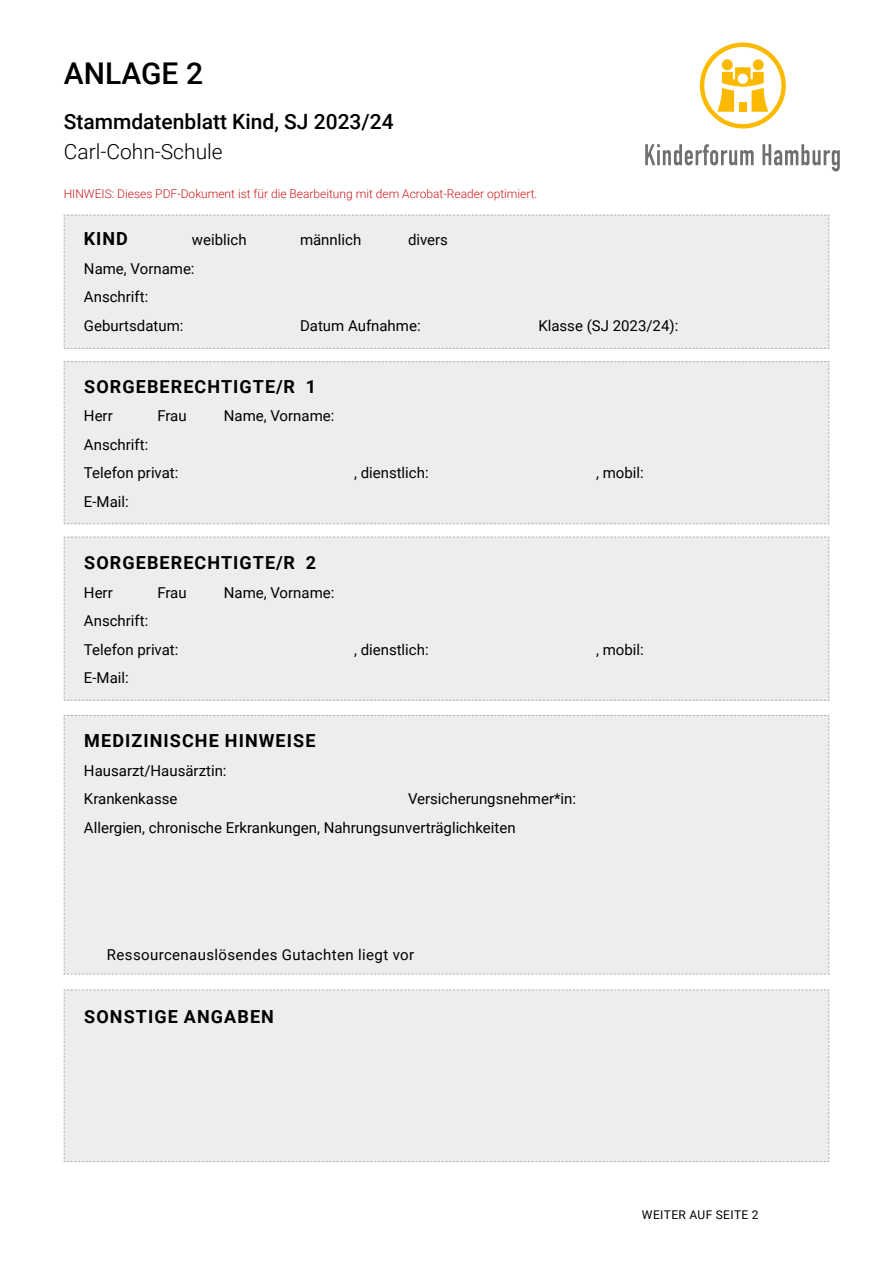
<style>
.page{position:relative;width:893px;height:1263px;background:#fff}
.page>*{position:absolute;margin:0;border:0;box-sizing:border-box;transform-origin:0 0}
.t1{font:500 30px "Roboto";color:#000}
.t2{font:500 21px "Roboto";color:#000}
.t3{font:300 21px "Roboto";color:#000}
.t4{font:700 18px "Roboto";letter-spacing:.06em;color:#000}
.t5{font:15px/28.5px "Roboto";color:#000}
.t6{font:15px "Roboto";letter-spacing:.025em;color:#000}
.t7{font:300 12px "Roboto";color:#cd1719}
.t8{font:12px "Roboto";letter-spacing:.035em;color:#000}
</style>
<div class="page">
<svg style="left:700px;top:43px;width:86px;height:86px"></svg>
<svg style="left:645px;top:144px;width:109px;height:21px"></svg>
<svg style="left:762px;top:144px;width:78px;height:27px"></svg>
<div style="left:63px;top:214px;width:767px;height:135px;background:#ededed"></div>
<div style="left:63px;top:361px;width:767px;height:163px;background:#ededed"></div>
<div style="left:63px;top:536px;width:767px;height:165px;background:#ededed"></div>
<div style="left:63px;top:715px;width:767px;height:260px;background:#ededed"></div>
<div style="left:63px;top:989px;width:767px;height:173px;background:#ededed"></div>
<h1 class="t1" style="left:64px;top:52px;width:141px">ANLAGE 2</h1>
<h2 class="t2" style="left:64px;top:107px;width:331px">Stammdatenblatt Kind, SJ 2023/24</h2>
<h2 class="t3" style="left:64px;top:137px;width:160px">Carl-Cohn-Schule</h2>
<p class="t7" style="left:64px;top:186px;width:475px">HINWEIS: Dieses PDF-Dokument ist für die Bearbeitung mit dem Acrobat-Reader optimiert.</p>
<p class="t4" style="left:84px;top:226px;width:45px">KIND</p>
<p class="t5" style="left:192px;top:225px;width:56px">weiblich</p>
<p class="t5" style="left:300px;top:225px;width:63px">männlich</p>
<p class="t5" style="left:408px;top:225px;width:42px">divers</p>
<p class="t5" style="left:84px;top:254px;width:112px">Name, Vorname:<br>Anschrift:<br>Geburtsdatum:</p>
<p class="t5" style="left:300px;top:311px;width:122px">Datum Aufnahme:</p>
<p class="t5" style="left:538px;top:311px;width:141px">Klasse (SJ 2023/24):</p>
<p class="t4" style="left:84px;top:374px;width:233px">SORGEBERECHTIGTE/R 1</p>
<p class="t5" style="left:84px;top:401px;width:30px">Herr</p>
<p class="t5" style="left:157px;top:401px;width:31px">Frau</p>
<p class="t5" style="left:224px;top:401px;width:112px">Name, Vorname:</p>
<p class="t5" style="left:84px;top:430px;width:96px">Anschrift:<br>Telefon privat:</p>
<p class="t5" style="left:84px;top:487px;width:46px">E-Mail:</p>
<p class="t4" style="left:84px;top:550px;width:233px">SORGEBERECHTIGTE/R 2</p>
<p class="t5" style="left:84px;top:578px;width:30px">Herr</p>
<p class="t5" style="left:157px;top:578px;width:31px">Frau</p>
<p class="t5" style="left:224px;top:578px;width:112px">Name, Vorname:</p>
<p class="t5" style="left:84px;top:606px;width:96px">Anschrift:<br>Telefon privat:</p>
<p class="t5" style="left:84px;top:663px;width:46px">E-Mail:</p>
<p class="t5" style="left:354px;top:458px;width:76px">, dienstlich:</p>
<p class="t5" style="left:596px;top:458px;width:49px">, mobil:</p>
<p class="t5" style="left:354px;top:635px;width:76px">, dienstlich:</p>
<p class="t5" style="left:596px;top:635px;width:49px">, mobil:</p>
<p class="t4" style="left:84px;top:728px;width:233px">MEDIZINISCHE HINWEISE</p>
<p class="t5" style="left:84px;top:755px;width:144px">Hausarzt/Hausärztin:<br>Krankenkasse</p>
<p class="t5" style="left:84px;top:784px;width:494px;text-indent:324px">Versicherungsnehmer*in:<br>Allergien, chronische Erkrankungen, Nahrungsunverträglichkeiten</p>
<p class="t6" style="left:107px;top:944px;width:309px">Ressourcenauslösendes Gutachten liegt vor</p>
<p class="t4" style="left:84px;top:1004px;width:191px">SONSTIGE ANGABEN</p>
<p class="t8" style="left:642px;top:1206px;width:118px">WEITER AUF SEITE 2</p>
</div>
